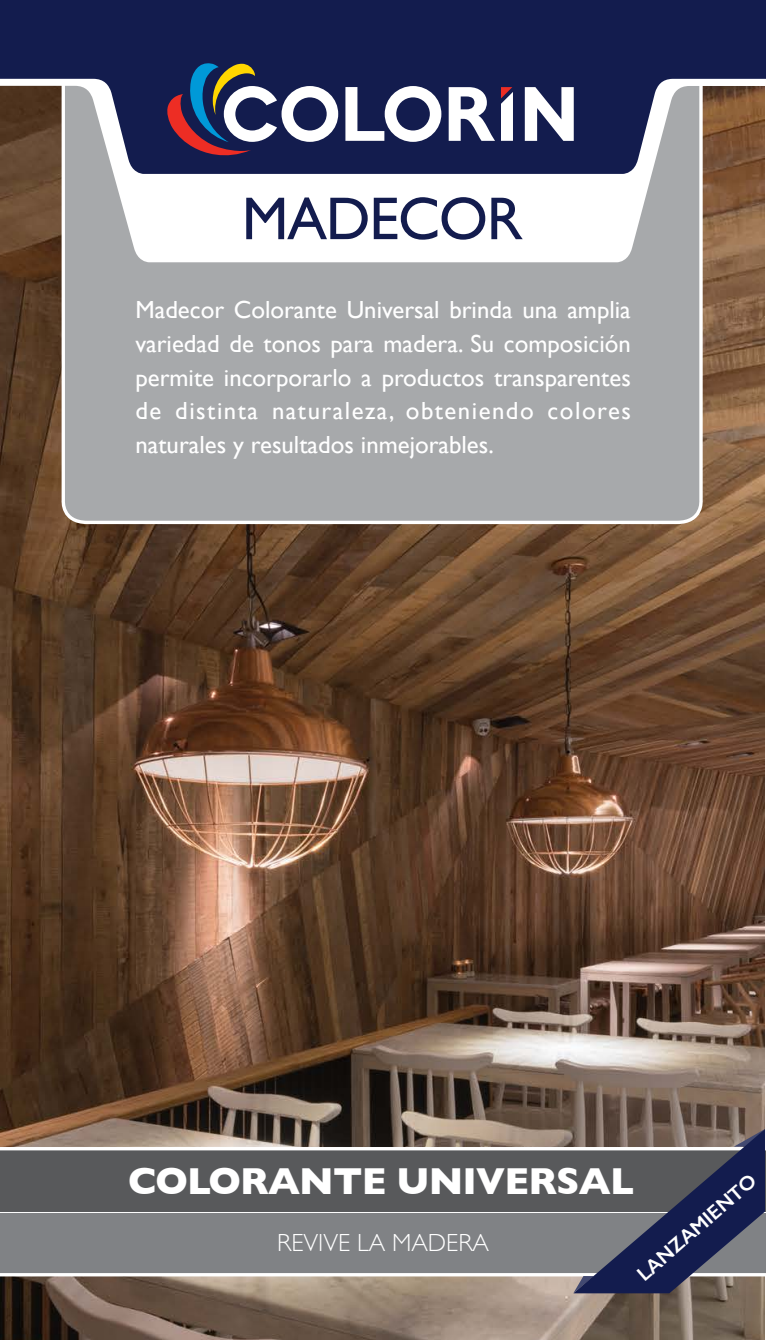
<style>
.page{position:relative;width:766px;height:1340px;background:#fff}
.page>*{position:absolute;margin:0;border:0;box-sizing:border-box;transform-origin:0 0}
.t1{font:60.75px "Gill Sans";letter-spacing:-.02em;color:#131c4e}
.t2{font:700 38.25px "Gill Sans";letter-spacing:-.02em;color:#fff}
.t3{font:24.75px/33.8px "Gill Sans";color:#fff;text-align:justify}
.t4{font:300 24.75px "Gill Sans";color:#fff}
.t5{font:600 20.25px "Gill Sans";color:#fff}
</style>
<div class="page">
<img style="left:0;top:262px;width:764px;height:1077px">
<div style="left:0;top:1212px;width:765px;height:64px;background:#808285"></div>
<div style="left:0;top:1148px;width:765px;height:64px;background:#58595b"></div>
<svg style="left:0;top:1146px;width:765px;height:4px"></svg>
<hr style="left:0;top:1211px;width:765px;height:1px;background:#fff">
<svg style="left:0;top:1273px;width:765px;height:3px;background:#fcfcfc"></svg>
<svg style="left:573px;top:1128px;width:191px;height:165px"></svg>
<div style="left:60px;top:262px;width:646px;height:264px;background:#a7a9ab"></div>
<svg style="left:0;top:174px;width:765px;height:88px"></svg>
<svg style="left:0;top:0;width:765px;height:174px;background:#313559"></svg>
<svg style="left:345px;top:86px;width:96px;height:56px"></svg>
<svg style="left:448px;top:87px;width:47px;height:54px"></svg>
<svg style="left:524px;top:87px;width:49px;height:54px"></svg>
<svg style="left:501px;top:87px;width:12px;height:54px"></svg>
<svg style="left:166px;top:63px;width:172px;height:98px"></svg>
<h1 class="t1" style="left:242px;top:183px;width:282px">MADECOR</h1>
<p class="t3" style="left:135px;top:293px;width:497px">Madecor Colorante Universal brinda una amplia variedad de tonos para madera. Su composición permite incorporarlo a productos transparentes de distinta naturaleza, obteniendo colores naturales y resultados inmejorables.</p>
<h2 class="t2" style="left:128px;top:1150px;width:507px">COLORANTE UNIVERSAL</h2>
<p class="t4" style="left:277px;top:1223px;width:213px">REVIVE LA MADERA</p>
<p class="t5" style="left:631px;top:1267px;width:152px;rotate:-41deg">LANZAMIENTO</p>
</div>
